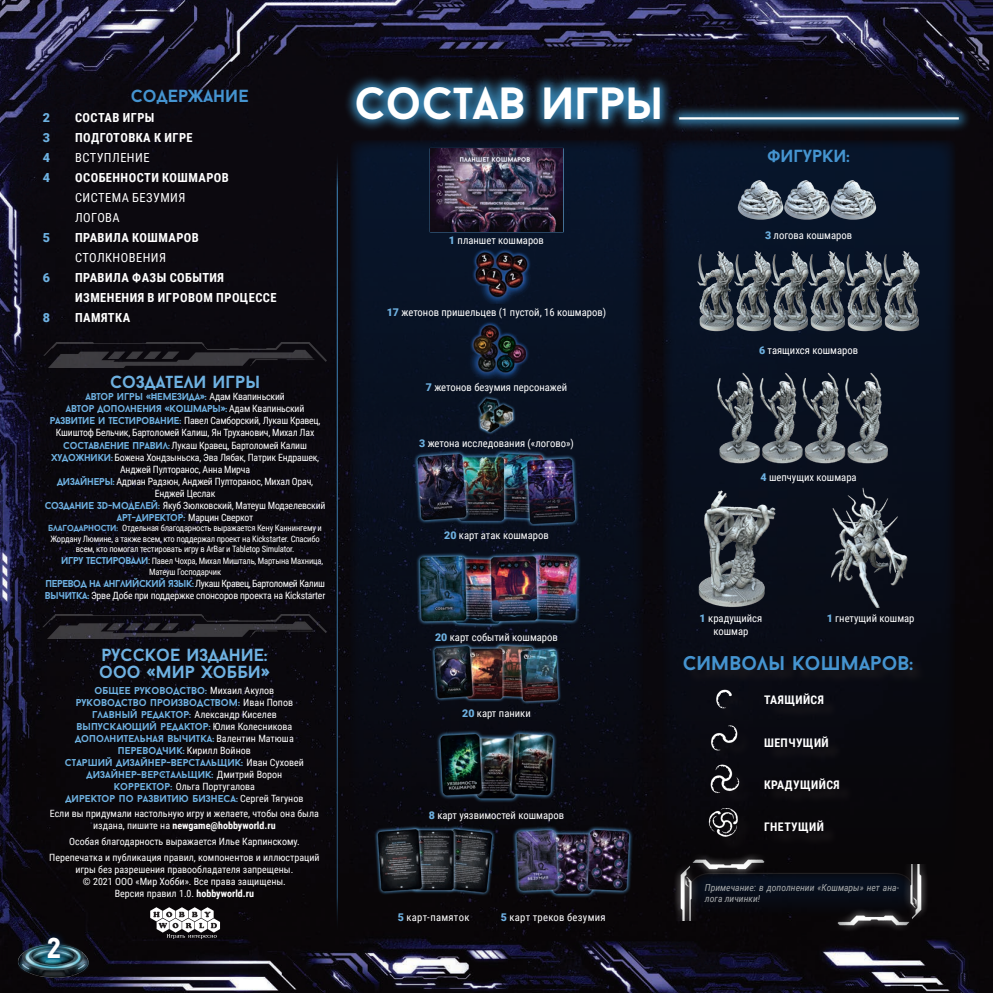
<style>
.page{position:relative;width:993px;height:993px;background:#fff}
.page>*{position:absolute;margin:0;border:0;box-sizing:border-box;transform-origin:0 0}
.t1{font:700 45px "Baron Neue";color:#fff}
.t2{font:700 28.75px "Baron Neue";color:#fff}
.t3{font:700 19.88px "Baron Neue";color:#4594d0}
.t4{font:700 17.5px/17.5px "Baron Neue";color:#6eb1e1}
.t5{font:700 17.5px "Baron Neue";color:#4594d0}
.t6{font:700 12.5px/20px "Roboto Condensed";letter-spacing:.035em;color:#fff}
.t7{font:12.5px/20px "Roboto Condensed";letter-spacing:.035em;color:#fff}
.t8{font:900 12.5px "Roboto";color:#6eb1e1}
.t9{font:700 11.88px "Roboto Condensed";letter-spacing:.035em;color:#fff}
.t10{font:10.62px/12.8px "Roboto Condensed";color:#fff;text-align:center}
.t11{font:10.62px "Roboto Condensed";letter-spacing:.03em;color:#fff}
.t12{font:10.62px "Roboto Condensed";letter-spacing:.025em;color:#fff}
.t13{font:10px/12px "Roboto Condensed";letter-spacing:-.02em;color:#fff;text-align:center}
.t14{font:10px/12px "Roboto Condensed";color:#fff;text-align:center}
.t15{font:700 10px/12px "Baron Neue";color:#6eb1e1;text-align:center}
.t16{font:700 10px/12px "Baron Neue";letter-spacing:-.02em;color:#6eb1e1;text-align:center}
.t17{font:italic 9.62px/11.5px "Roboto Condensed";color:#a8abac}
.t18{font:8.75px/10.5px "Roboto Condensed";letter-spacing:-.02em;color:#fff;text-align:center}
.s1{font-family:"Roboto Condensed";font-weight:400;color:#fff}
.s2{font-family:"Baron Neue";font-weight:700;color:#6eb1e1}
.s3{font-family:"Baron Neue";font-weight:700;font-size:10px;color:#6eb1e1}
.s4{font-weight:700}
.s5{font-family:"Roboto";font-weight:900;color:#6eb1e1}
</style>
<div class="page">
<img style="left:0;top:0;width:993px;height:992px">
<div style="left:350px;top:140px;width:293px;height:803px;background:linear-gradient(to bottom,#08162c,#090608);border-radius:7px"></div>
<div style="left:662px;top:140px;width:293px;height:803px;background:linear-gradient(to bottom,#081429,#090507);border-radius:7px"></div>
<div style="left:687px;top:872px;width:227px;height:46px;background:linear-gradient(to bottom,#071121,#08070a);border-radius:21px"></div>
<div style="left:687px;top:872px;width:228px;height:47px;border:1px solid #fff;border-radius:21px"></div>
<div style="left:429px;top:148px;width:134px;height:85px;background:#6eb1e1;opacity:.75"></div>
<img style="left:430px;top:149px;width:132px;height:82px">
<img style="left:438px;top:248px;width:117px;height:55px">
<img style="left:438px;top:321px;width:117px;height:57px">
<img style="left:437px;top:393px;width:118px;height:41px">
<img style="left:412px;top:449px;width:168px;height:76px">
<img style="left:413px;top:549px;width:168px;height:78px">
<img style="left:430px;top:642px;width:132px;height:61px">
<img style="left:821px;top:485px;width:95px;height:122px">
<div style="left:343px;top:74px;width:628px;height:59px;background:#41a2da;opacity:.75"></div>
<hr style="left:679px;top:117px;width:279px;height:2px;background:#fff">
<hr style="left:337px;top:149px;width:1px;height:786px;background:#4594d0">
<img style="left:425px;top:728px;width:143px;height:74px">
<img style="left:692px;top:365px;width:220px;height:106px">
<img style="left:689px;top:247px;width:238px;height:87px">
<img style="left:368px;top:823px;width:270px;height:73px">
<img style="left:671px;top:177px;width:270px;height:45px">
<div style="left:685px;top:657px;width:242px;height:194px;background:#09090f"></div>
<img style="left:716px;top:689px;width:16px;height:20px">
<img style="left:711px;top:725px;width:27px;height:26px">
<img style="left:710px;top:764px;width:30px;height:29px">
<img style="left:708px;top:808px;width:30px;height:29px">
<img style="left:683px;top:485px;width:94px;height:126px">
<img style="left:672px;top:850px;width:100px;height:69px">
<img style="left:828px;top:864px;width:100px;height:69px">
<img style="left:43px;top:343px;width:284px;height:24px">
<img style="left:43px;top:614px;width:283px;height:24px">
<svg style="left:150px;top:906px;width:70px;height:32px"></svg>
<img style="left:18px;top:932px;width:71px;height:54px">
<div style="left:40px;top:929px;width:27px;height:36px;background:#052246;opacity:.75"></div>
<h3 class="t5" style="left:131px;top:85px;width:119px">содержание</h3>
<p class="t8" style="left:43px;top:109px;width:9px">2</p>
<p class="t6" style="left:75px;top:107px;width:81px">СОСТАВ ИГРЫ</p>
<p class="t8" style="left:43px;top:129px;width:9px">3</p>
<p class="t6" style="left:75px;top:127px;width:119px">ПОДГОТОВКА К ИГРЕ</p>
<p class="t8" style="left:43px;top:149px;width:9px">4</p>
<p class="t7" style="left:75px;top:147px;width:76px">ВСТУПЛЕНИЕ</p>
<p class="t8" style="left:43px;top:169px;width:9px">4</p>
<p class="t6" style="left:75px;top:167px;width:155px">ОСОБЕННОСТИ КОШМАРОВ</p>
<p class="t7" style="left:75px;top:187px;width:112px">СИСТЕМА БЕЗУМИЯ<br>ЛОГОВА</p>
<p class="t8" style="left:43px;top:229px;width:9px">5</p>
<p class="t6" style="left:75px;top:227px;width:125px">ПРАВИЛА КОШМАРОВ</p>
<p class="t7" style="left:75px;top:247px;width:92px">СТОЛКНОВЕНИЯ</p>
<p class="t8" style="left:43px;top:269px;width:9px">6</p>
<p class="t6" style="left:75px;top:267px;width:203px">ПРАВИЛА ФАЗЫ СОБЫТИЯ<br>ИЗМЕНЕНИЯ В ИГРОВОМ ПРОЦЕССЕ</p>
<p class="t8" style="left:43px;top:309px;width:9px">8</p>
<p class="t6" style="left:75px;top:307px;width:56px">ПАМЯТКА</p>
<h3 class="t4" style="left:110px;top:373px;width:151px">создатели игры</h3>
<p class="t16" style="left:66px;top:390px;width:240px">автор игры «Немезида»: <span class="s1">Адам Квапиньский<br></span>автор дополнения «Кошмары»: <span class="s1">Адам Квапиньский</span></p>
<p class="t13" style="left:45px;top:414px;width:282px"><span class="s2">развитие и тестирование:</span> Павел Самборский, Лукаш Кравец, Кшиштоф Бельчик, Бартоломей Калиш, Ян Труханович, Михал Лах <span class="s2">составление правил:</span> Лукаш Кравец, Бартоломей Калиш <span class="s2">Художники:</span> Божена Хондзыньска, Эва Лябак, Патрик Ендрашек, Анджей Пулторанос, Анна Мирча<br><span class="s2">дизайнеры:</span> Адриан Радзюн, Анджей Пулторанос, Михал Орач, Енджей Цеслак<br><span class="s2">создание 3D-моделей:</span> Якуб Зюлковский, Матеуш Модзелевский</p>
<p class="t16" style="left:117px;top:510px;width:138px">арт-директор: <span class="s1">Марцин Сверкот</span></p>
<p class="t18" style="left:48px;top:522px;width:275px"><span class="s2">Благодарности:</span> Отдельная благодарность выражается Кену Каннингему и<br>Жордану Люмине, а также всем, кто поддержал проект на Kickstarter. Спасибо всем, кто помогал тестировать игру в ArBar и Tabletop Simulator.</p>
<p class="t18" style="left:149px;top:555px;width:175px;text-align:left;text-indent:-88px"><span class="s3">Игру тестировали</span>: Павел Чохра, Михал Мишталь, Мартына Махница,<br>Матеуш Господарчик</p>
<p class="t13" style="left:45px;top:576px;width:282px;text-align:left"><span class="s2">Перевод на английский язык:</span> Лукаш Кравец, Бартоломей Калиш<br><span class="s2">Вычитка:</span> Эрве Добе при поддержке спонсоров проекта на Kickstarter</p>
<h3 class="t4" style="left:99px;top:645px;width:172px">русское издание: ооо «мир Хобби»</h3>
<p class="t15" style="left:75px;top:683px;width:220px">общее руководство: <span class="s1">Михаил Акулов </span>руководство производством: <span class="s1">Иван Попов </span>Главный редактор: <span class="s1">Александр Киселев </span>Выпускающий редактор: <span class="s1">Юлия Колесникова </span>дополнительная вычитка: <span class="s1">Валентин Матюша</span></p>
<p class="t14" style="left:118px;top:743px;width:134px"><span class="s2">Переводчик:</span> Кирилл Войнов</p>
<p class="t15" style="left:65px;top:755px;width:240px">старший дизайнер-верстальщик: <span class="s1">Иван Суховей </span>дизайнер-ВерСтальщик: <span class="s1">Дмитрий Ворон</span></p>
<p class="t14" style="left:114px;top:779px;width:143px"><span class="s2">Корректор:</span> Ольга Португалова</p>
<p class="t15" style="left:65px;top:791px;width:239px">директор по развитию бизнеса: <span class="s1">Сергей Тягунов</span></p>
<p class="t14" style="left:50px;top:807px;width:270px">Если вы придумали настольную игру и желаете, чтобы она была издана, пишите на <span class="s4">newgame@hobbyworld.ru</span></p>
<p class="t14" style="left:49px;top:833px;width:272px;line-height:15.5px">Особая благодарность выражается Илье Карпинскому.<br>Перепечатка и публикация правил, компонентов и иллюстраций</p>
<p class="t14" style="left:75px;top:862px;width:219px">игры без разрешения правообладателя запрещены. © 2021 ООО «Мир Хобби». Все права защищены.<br>Версия правил 1.0. <span class="s4">hobbyworld.ru</span></p>
<h2 class="t2" style="left:47px;top:929px;width:16px">2</h2>
<h1 class="t1" style="left:354px;top:74px;width:310px">состав игры</h1>
<p class="t10" style="left:449px;top:234px;width:96px"><span class="s5">1</span> планшет кошмаров</p>
<p class="t10" style="left:386px;top:305px;width:221px"><span class="s5">17</span> жетонов пришельцев (1 пустой, 16 кошмаров)</p>
<p class="t10" style="left:425px;top:380px;width:143px"><span class="s5">7</span> жетонов безумия персонажей</p>
<p class="t10" style="left:419px;top:436px;width:156px"><span class="s5">3</span> жетона исследования («логово»)</p>
<p class="t10" style="left:444px;top:528px;width:106px"><span class="s5">20</span> карт атак кошмаров</p>
<h3 class="t5" style="left:767px;top:145px;width:84px">Фигурки:</h3>
<p class="t10" style="left:764px;top:228px;width:89px"><span class="s5">3</span> логова кошмаров</p>
<p class="t10" style="left:758px;top:343px;width:101px"><span class="s5">6</span> таящихся кошмаров</p>
<p class="t10" style="left:760px;top:470px;width:98px"><span class="s5">4</span> шепчущих кошмара</p>
<p class="t10" style="left:435px;top:630px;width:124px"><span class="s5">20</span> карт событий кошмаров</p>
<p class="t10" style="left:462px;top:706px;width:70px"><span class="s5">20</span> карт паники</p>
<p class="t10" style="left:428px;top:808px;width:137px"><span class="s5">8</span> карт уязвимостей кошмаров</p>
<p class="t12" style="left:398px;top:909px;width:73px"><span class="s5">5</span> карт-памяток</p>
<p class="t11" style="left:500px;top:909px;width:106px"><span class="s5">5</span> карт треков безумия</p>
<p class="t10" style="left:699px;top:611px;width:64px"><span class="s5">1</span> крадущийся кошмар</p>
<p class="t10" style="left:826px;top:611px;width:89px"><span class="s5">1</span> гнетущий кошмар</p>
<h3 class="t3" style="left:682px;top:649px;width:232px">символы кошмаров:</h3>
<p class="t9" style="left:763px;top:691px;width:61px">ТАЯЩИЙСЯ</p>
<p class="t9" style="left:763px;top:733px;width:66px">ШЕПЧУЩИЙ</p>
<p class="t9" style="left:763px;top:776px;width:77px">КРАДУЩИЙСЯ</p>
<p class="t9" style="left:763px;top:818px;width:61px">ГНЕТУЩИЙ</p>
<p class="t17" style="left:704px;top:881px;width:196px">Примечание: в дополнении «Кошмары» нет ана&shy;лога личинки!</p>
</div>
